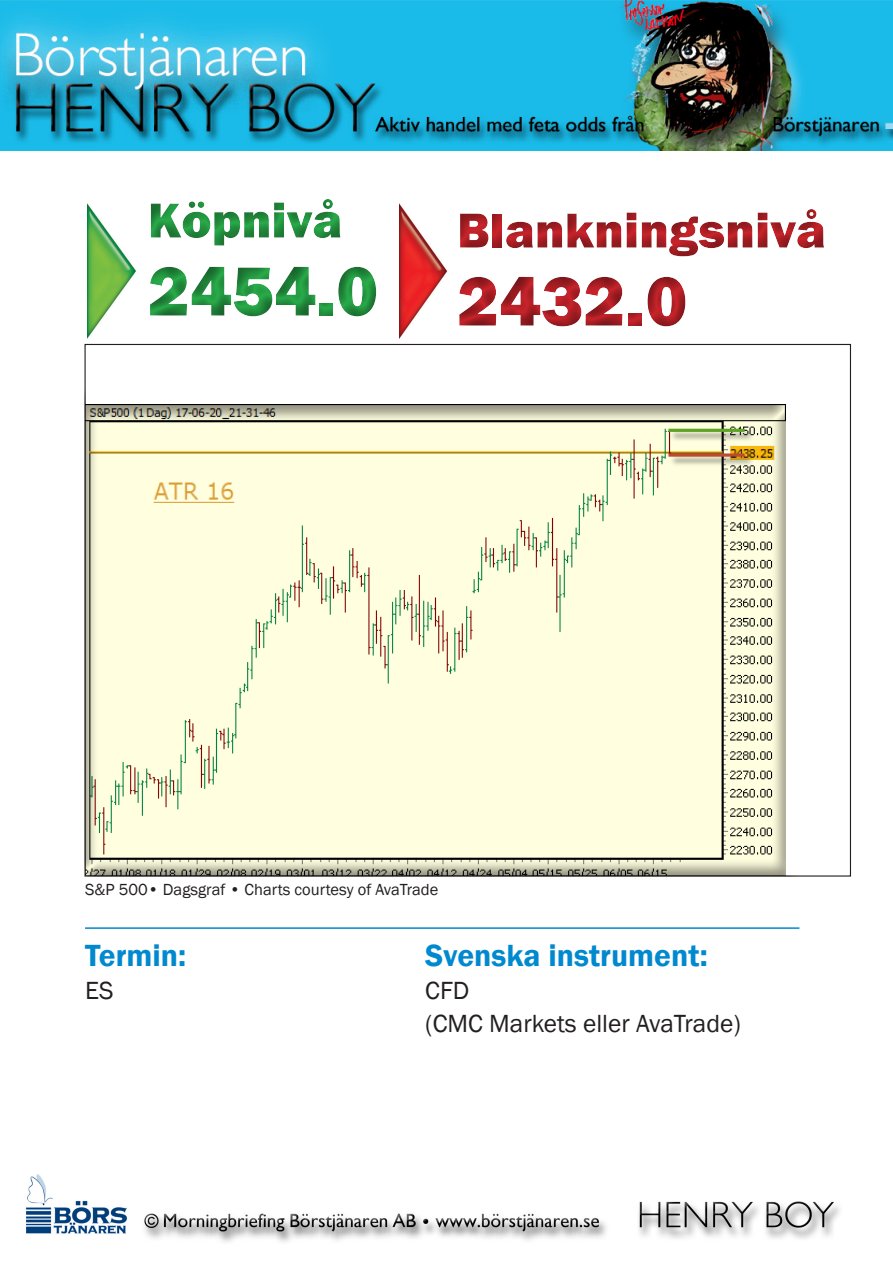
<style>
.page{position:relative;width:893px;height:1263px;background:#fff}
.page>*{position:absolute;margin:0;border:0;box-sizing:border-box;transform-origin:0 0}
.t1{font:800 72px "Franklin Gothic";color:#29ab4a}
.t2{font:800 72px "Franklin Gothic";color:#c8242b}
.t3{font:800 51px "Franklin Gothic";color:#c8242b}
.t4{font:800 51px "Franklin Gothic";color:#29ab4a}
.t5{font:600 31.5px "Franklin Gothic";color:#0089cf}
.t6{font:25.5px/33px "Franklin Gothic";color:#231f20}
.t7{font:16.5px "Franklin Gothic";color:#231f20}
</style>
<div class="page">
<img style="left:0;top:0;width:893px;height:151px">
<div style="left:134px;top:185px;width:258px;height:150px;background:#231f20;opacity:.5"></div>
<div style="left:443px;top:195px;width:396px;height:151px;background:#231f20;opacity:.5"></div>
<hr style="left:85px;top:927px;width:714px;height:2px;background:#0089cf">
<img style="left:88px;top:201px;width:52px;height:137px">
<img style="left:399px;top:201px;width:53px;height:142px">
<img style="left:26px;top:1174px;width:814px;height:68px">
<div style="left:83px;top:343px;width:769px;height:534px;background:#231f20;opacity:.5"></div>
<h2 class="t4" style="left:148px;top:187px;width:196px">Köpnivå</h2>
<h1 class="t1" style="left:148px;top:245px;width:232px">2454.0</h1>
<h2 class="t3" style="left:457px;top:197px;width:370px">Blankningsnivå</h2>
<h1 class="t2" style="left:457px;top:255px;width:232px">2432.0</h1>
<p class="t7" style="left:85px;top:879px;width:355px">S&amp;P 500• Dagsgraf • Charts courtesy of AvaTrade</p>
<p class="t5" style="left:85px;top:936px;width:103px">Termin:</p>
<p class="t6" style="left:85px;top:975px;width:30px">ES</p>
<p class="t5" style="left:425px;top:936px;width:284px">Svenska instrument:</p>
<p class="t6" style="left:425px;top:975px;width:317px">CFD<br>(CMC Markets eller AvaTrade)</p>
</div>
